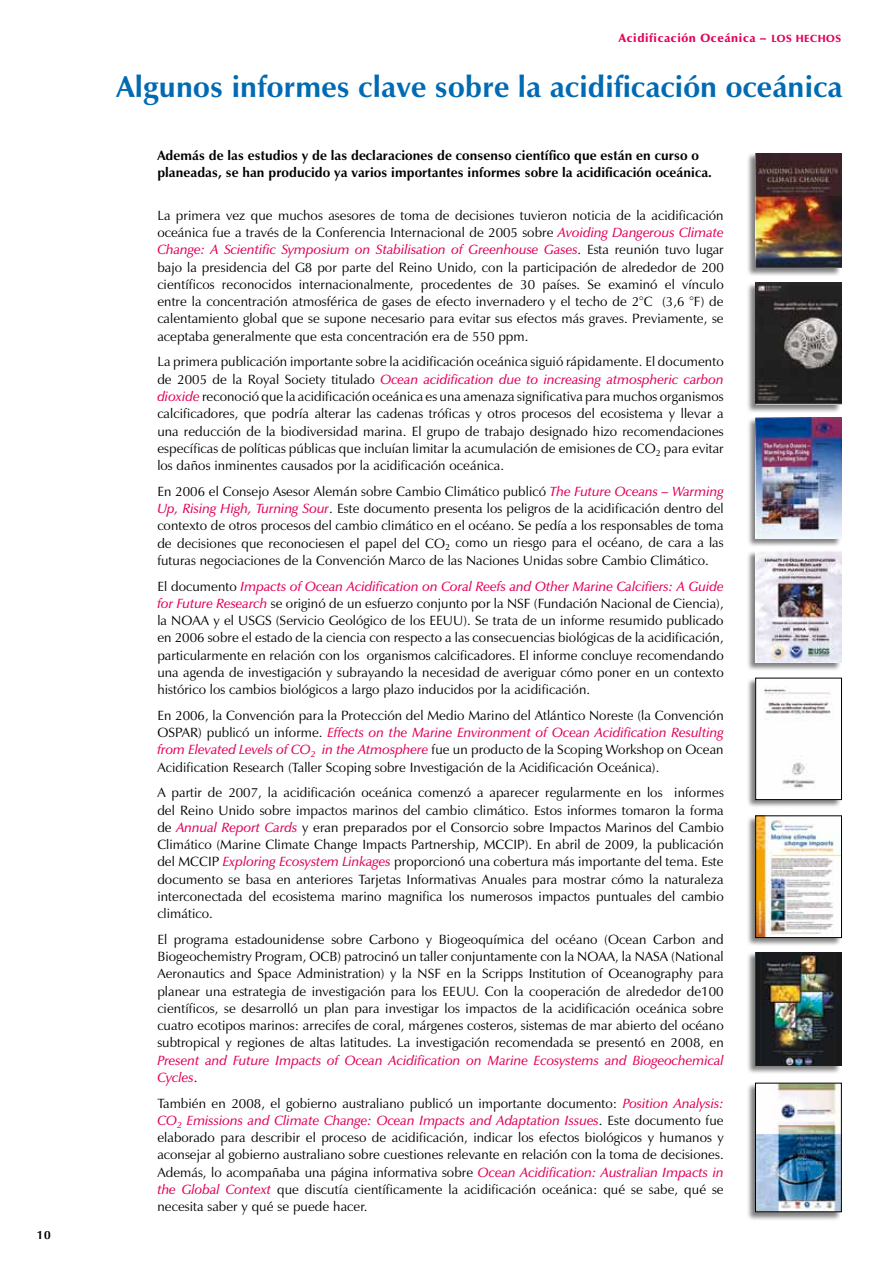
<style>
.page{position:relative;width:893px;height:1263px;background:#fff}
.page>*{position:absolute;margin:0;border:0;box-sizing:border-box;transform-origin:0 0}
.t1{font:700 30px "Zapf Humanist 601 BT";letter-spacing:.005em;color:#006ab3}
.t2{font:13.5px/17.2px "Zapf Humanist 601 BT";letter-spacing:.005em;color:#000;text-align:justify}
.t3{font:700 13.5px/17.2px "Zapf Humanist 601 BT";letter-spacing:.005em;color:#000}
.t4{font:italic 600 13.5px/17.2px "Zapf Humanist 601 BT";letter-spacing:.005em;color:#e30059}
.t5{font:900 12px "Zapf Humanist 601 BT";letter-spacing:.05em;color:#e30059}
.t6{font:700 12px "Zapf Humanist 601 BT";color:#000}
.s1{font-size:10.5px}
.s2{font-weight:600;font-style:italic;color:#e30059}
.s3{font-weight:400;font-style:normal;color:#000}
</style>
<div class="page">
<div style="left:747px;top:417px;width:94px;height:130px;background:#000;opacity:.5"></div>
<img style="left:755px;top:418px;width:86px;height:120px">
<div style="left:746px;top:815px;width:96px;height:131px;background:#000;opacity:.5"></div>
<img style="left:757px;top:818px;width:83px;height:118px">
<div style="left:755px;top:816px;width:87px;height:122px;border:1px solid #000"></div>
<div style="left:747px;top:550px;width:95px;height:121px;background:#000;opacity:.5"></div>
<img style="left:756px;top:550px;width:85px;height:112px">
<div style="left:746px;top:677px;width:96px;height:132px;background:#000;opacity:.5"></div>
<img style="left:757px;top:680px;width:83px;height:118px">
<div style="left:755px;top:678px;width:87px;height:122px;border:1px solid #000"></div>
<div style="left:747px;top:282px;width:95px;height:131px;background:#000;opacity:.5"></div>
<img style="left:756px;top:282px;width:85px;height:122px">
<div style="left:746px;top:1082px;width:96px;height:139px;background:#000;opacity:.5"></div>
<img style="left:757px;top:1085px;width:82px;height:125px">
<div style="left:755px;top:1083px;width:86px;height:129px;border:1px solid #000"></div>
<div style="left:747px;top:952px;width:95px;height:122px;background:#000;opacity:.5"></div>
<img style="left:755px;top:952px;width:86px;height:113px">
<div style="left:747px;top:153px;width:95px;height:123px;background:#000;opacity:.5"></div>
<img style="left:756px;top:153px;width:85px;height:115px">
<p class="t6" style="left:37px;top:1228px;width:15px">10</p>
<p class="t5" style="left:619px;top:30px;width:224px">Acidificación Oceánica – <span class="s1">LOS HECHOS</span></p>
<h1 class="t1" style="left:117px;top:68px;width:728px">Algunos informes clave sobre la acidificación oceánica</h1>
<p class="t3" style="left:157px;top:146px;width:556px">Además de las estudios y de las declaraciones de consenso científico que están en curso o planeadas, se han producido ya varios importantes informes sobre la acidificación oceánica.</p>
<p class="t2" style="left:157px;top:207px;width:568px">La primera vez que muchos asesores de toma de decisiones tuvieron noticia de la acidificación oceánica fue a través de la Conferencia Internacional de 2005 sobre <span class="s2">Avoiding Dangerous Climate Change: A Scientific Symposium on Stabilisation of Greenhouse Gases</span>. Esta reunión tuvo lugar bajo la presidencia del G8 por parte del Reino Unido, con la participación de alrededor de 200 científicos reconocidos internacionalmente, procedentes de 30 países. Se examinó el vínculo entre la concentración atmosférica de gases de efecto invernadero y el techo de 2°C (3,6 °F) de calentamiento global que se supone necesario para evitar sus efectos más graves. Previamente, se aceptaba generalmente que esta concentración era de 550 ppm.</p>
<p class="t2" style="left:157px;top:353px;width:568px">La primera publicación importante sobre la acidificación oceánica siguió rápidamente. El documento de 2005 de la Royal Society titulado <span class="s2">Ocean acidification due to increasing atmospheric carbon dioxide</span> reconoció que la acidificación oceánica es una amenaza significativa para muchos organismos calcificadores, que podría alterar las cadenas tróficas y otros procesos del ecosistema y llevar a una reducción de la biodiversidad marina. El grupo de trabajo designado hizo recomendaciones específicas de políticas públicas que incluían limitar la acumulación de emisiones de CO<sub>2</sub> para evitar los daños inminentes causados por la acidificación oceánica.</p>
<p class="t2" style="left:157px;top:482px;width:568px">En 2006 el Consejo Asesor Alemán sobre Cambio Climático publicó <span class="s2">The Future Oceans – Warming Up, Rising High, Turning Sour</span>. Este documento presenta los peligros de la acidificación dentro del contexto de otros procesos del cambio climático en el océano. Se pedía a los responsables de toma de decisiones que reconociesen el papel del CO<sub>2</sub> como un riesgo para el océano, de cara a las futuras negociaciones de la Convención Marco de las Naciones Unidas sobre Cambio Climático.</p>
<p class="t2" style="left:157px;top:577px;width:568px">El documento <span class="s2">Impacts of Ocean Acidification on Coral Reefs and Other Marine Calcifiers: A Guide for Future Research</span> se originó de un esfuerzo conjunto por la NSF (Fundación Nacional de Ciencia), la NOAA y el USGS (Servicio Geológico de los EEUU). Se trata de un informe resumido publicado en 2006 sobre el estado de la ciencia con respecto a las consecuencias biológicas de la acidificación, particularmente en relación con los organismos calcificadores. El informe concluye recomendando una agenda de investigación y subrayando la necesidad de averiguar cómo poner en un contexto histórico los cambios biológicos a largo plazo inducidos por la acidificación.</p>
<p class="t2" style="left:157px;top:706px;width:568px">En 2006, la Convención para la Protección del Medio Marino del Atlántico Noreste (la Convención OSPAR) publicó un informe. <span class="s2">Effects on the Marine Environment of Ocean Acidification Resulting from Elevated Levels of CO</span><sub>2</sub> <span class="s2">in the Atmosphere</span> fue un producto de la Scoping Workshop on Ocean Acidification Research (Taller Scoping sobre Investigación de la Acidificación Oceánica).</p>
<p class="t2" style="left:157px;top:784px;width:568px">A partir de 2007, la acidificación oceánica comenzó a aparecer regularmente en los informes del Reino Unido sobre impactos marinos del cambio climático. Estos informes tomaron la forma de <span class="s2">Annual Report Cards</span> y eran preparados por el Consorcio sobre Impactos Marinos del Cambio Climático (Marine Climate Change Impacts Partnership, MCCIP). En abril de 2009, la publicación del MCCIP <span class="s2">Exploring Ecosystem Linkages</span> proporcionó una cobertura más importante del tema. Este documento se basa en anteriores Tarjetas Informativas Anuales para mostrar cómo la naturaleza interconectada del ecosistema marino magnifica los numerosos impactos puntuales del cambio climático.</p>
<p class="t2" style="left:157px;top:930px;width:568px">El programa estadounidense sobre Carbono y Biogeoquímica del océano (Ocean Carbon and Biogeochemistry Program, OCB) patrocinó un taller conjuntamente con la NOAA, la NASA (National Aeronautics and Space Administration) y la NSF en la Scripps Institution of Oceanography para planear una estrategia de investigación para los EEUU. Con la cooperación de alrededor de100 científicos, se desarrolló un plan para investigar los impactos de la acidificación oceánica sobre cuatro ecotipos marinos: arrecifes de coral, márgenes costeros, sistemas de mar abierto del océano subtropical y regiones de altas latitudes. La investigación recomendada se presentó en 2008, en</p>
<p class="t4" style="left:157px;top:1051px;width:568px">Present and Future Impacts of Ocean Acidification on Marine Ecosystems and Biogeochemical<br>Cycles<span class="s3">.</span></p>
<p class="t2" style="left:157px;top:1094px;width:568px">También en 2008, el gobierno australiano publicó un importante documento: <span class="s2">Position Analysis:<br>CO</span><sub>2</sub> <span class="s2">Emissions and Climate Change: Ocean Impacts and Adaptation Issues</span>. Este documento fue elaborado para describir el proceso de acidificación, indicar los efectos biológicos y humanos y aconsejar al gobierno australiano sobre cuestiones relevante en relación con la toma de decisiones.<br>Además, lo acompañaba una página informativa sobre <span class="s2">Ocean Acidification: Australian Impacts in the Global Context</span> que discutía científicamente la acidificación oceánica: qué se sabe, qué se necesita saber y qué se puede hacer.</p>
</div>
